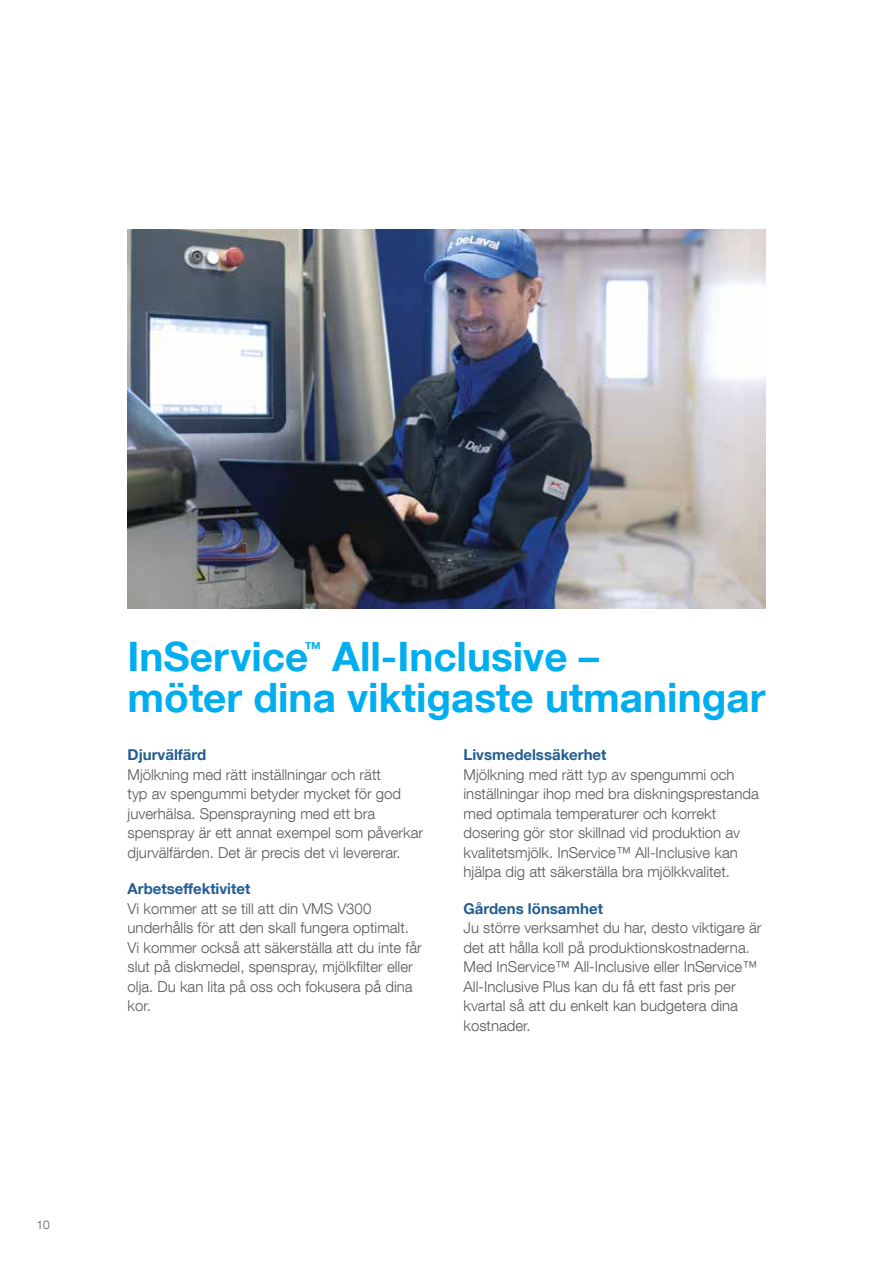
<style>
.page{position:relative;width:893px;height:1263px;background:#fff}
.page>*{position:absolute;margin:0;border:0;box-sizing:border-box;transform-origin:0 0}
.t1{font:700 40.5px/40.5px "Helvetica Neue LT Com";color:#00aeef}
.t2{font:700 16.65px "Helvetica Neue LT Com";color:#00aeef}
.t3{font:300 15px/19.5px "Helvetica Neue LT Com";color:#58595b}
.t4{font:700 15px "Helvetica Neue LT Com";color:#235d92}
.t5{font:300 12px "Helvetica Neue LT Com";color:#58595b}
</style>
<div class="page">
<img style="left:128px;top:230px;width:637px;height:378px">
<p class="t5" style="left:37px;top:1217px;width:15px">10</p>
<h1 class="t1" style="left:128px;top:636px;width:182px">InService</h1>
<p class="t2" style="left:304px;top:638px;width:18px">™</p>
<h1 class="t1" style="left:128px;top:636px;width:639px;text-indent:205px">All-Inclusive –<br>möter dina viktigaste utmaningar</h1>
<p class="t4" style="left:128px;top:745px;width:80px">Djurvälfärd</p>
<p class="t3" style="left:128px;top:764px;width:297px">Mjölkning med rätt inställningar och rätt<br>typ av spengummi betyder mycket för god juverhälsa. Spensprayning med ett bra spenspray är ett annat exempel som påverkar djurvälfärden. Det är precis det vi levererar.</p>
<p class="t4" style="left:128px;top:879px;width:124px">Arbetseffektivitet</p>
<p class="t3" style="left:128px;top:898px;width:296px">Vi kommer att se till att din VMS V300 underhålls för att den skall fungera optimalt.<br>Vi kommer också att säkerställa att du inte får slut på diskmedel, spenspray, mjölkfilter eller olja. Du kan lita på oss och fokusera på dina kor.</p>
<p class="t4" style="left:463px;top:745px;width:145px">Livsmedelssäkerhet</p>
<p class="t3" style="left:463px;top:764px;width:297px">Mjölkning med rätt typ av spengummi och inställningar ihop med bra diskningsprestanda med optimala temperaturer och korrekt dosering gör stor skillnad vid produktion av kvalitetsmjölk. InService™ All-Inclusive kan hjälpa dig att säkerställa bra mjölkkvalitet.</p>
<p class="t4" style="left:463px;top:899px;width:141px">Gårdens lönsamhet</p>
<p class="t3" style="left:463px;top:918px;width:300px">Ju större verksamhet du har, desto viktigare är det att hålla koll på produktionskostnaderna.<br>Med InService™ All-Inclusive eller InService™ All-Inclusive Plus kan du få ett fast pris per kvartal så att du enkelt kan budgetera dina kostnader.</p>
</div>
